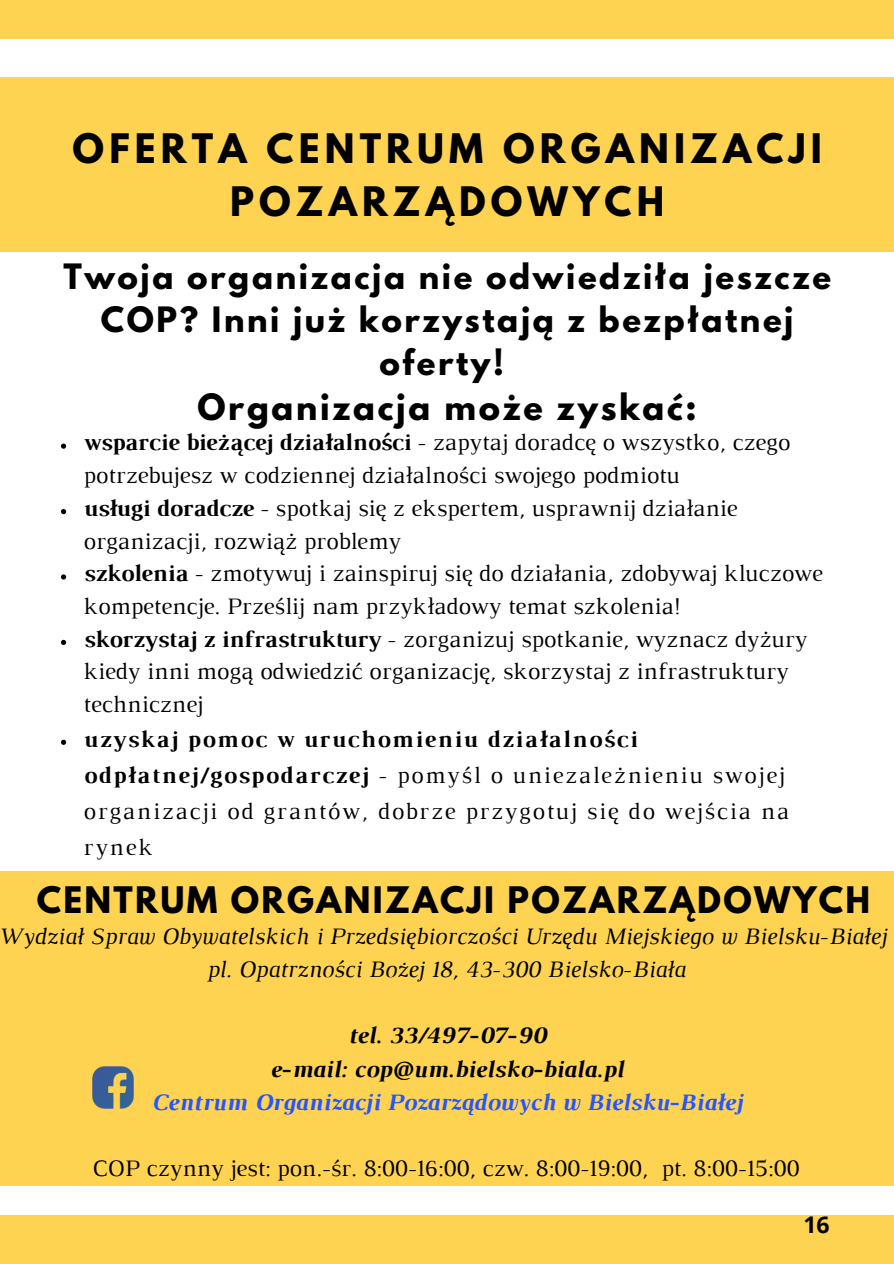
<style>
.page{position:relative;width:894px;height:1264px;background:#fff}
.page>*{position:absolute;margin:0;border:0;box-sizing:border-box;transform-origin:0 0}
.t1{font:700 36px/52.9px "League Spartan";letter-spacing:.14em;color:#000;text-align:center}
.t2{font:700 32.4px "League Spartan";letter-spacing:.07em;color:#000}
.t3{font:700 32.1px "League Spartan";letter-spacing:.085em;color:#000}
.t4{font:700 31.05px/43px "League Spartan";letter-spacing:.085em;color:#000;text-align:center}
.t5{font:24px/32.7px "Luthier";color:#000}
.t6{font:24px/36.2px "Luthier";letter-spacing:.07em;color:#000}
.t7{font:italic 24px "Luthier";color:#000}
.t8{font:italic 700 24px "Luthier";color:#000}
.t9{font:italic 700 24px "Luthier";color:#2555ff}
.t10{font:700 22.95px "Open Sans";color:#000}
.s1{font-weight:700}
</style>
<div class="page">
<div style="left:0;top:0;width:893px;height:252px;background:#fed352"></div>
<div style="left:0;top:39px;width:893px;height:37px;background:#fff"></div>
<svg style="left:61px;top:443px;width:5px;height:6px"></svg>
<svg style="left:61px;top:509px;width:5px;height:5px"></svg>
<svg style="left:61px;top:574px;width:5px;height:5px"></svg>
<svg style="left:61px;top:640px;width:5px;height:5px"></svg>
<svg style="left:61px;top:739px;width:5px;height:6px"></svg>
<div style="left:0;top:1215px;width:893px;height:48px;background:#fed352"></div>
<div style="left:0;top:871px;width:893px;height:314px;background:#fed352"></div>
<img style="left:92px;top:1066px;width:42px;height:43px">
<p class="t1" style="left:73px;top:127px;width:750px">OFERTA CENTRUM ORGANIZACJI<br>POZARZĄDOWYCH</p>
<p class="t4" style="left:63px;top:259px;width:769px">Twoja organizacja nie odwiedziła jeszcze<br>COP? Inni już korzystają z bezpłatnej oferty!</p>
<p class="t3" style="left:197px;top:391px;width:500px">Organizacja może zyskać:</p>
<p class="t5" style="left:84px;top:428px;width:708px"><span class="s1">wsparcie bieżącej działalności</span> - zapytaj doradcę o wszystko, czego potrzebujesz w codziennej działalności swojego podmiotu</p>
<p class="t5" style="left:84px;top:493px;width:655px"><span class="s1">usługi doradcze</span> - spotkaj się z ekspertem, usprawnij działanie organizacji, rozwiąż problemy</p>
<p class="t5" style="left:84px;top:559px;width:740px"><span class="s1">szkolenia</span> - zmotywuj i zainspiruj się do działania, zdobywaj kluczowe kompetencje. Prześlij nam przykładowy temat szkolenia!</p>
<p class="t5" style="left:84px;top:624px;width:725px"><span class="s1">skorzystaj z infrastruktury</span> - zorganizuj spotkanie, wyznacz dyżury kiedy inni mogą odwiedzić organizację, skorzystaj z infrastruktury technicznej</p>
<p class="t6" style="left:84px;top:722px;width:707px"><span class="s1">uzyskaj pomoc w uruchomieniu działalności odpłatnej/gospodarczej</span> - pomyśl o uniezależnieniu swojej organizacji od grantów, dobrze przygotuj się do wejścia na rynek</p>
<p class="t2" style="left:37px;top:884px;width:834px">CENTRUM ORGANIZACJI POZARZĄDOWYCH</p>
<p class="t7" style="left:-1px;top:927px;width:889px">Wydział Spraw Obywatelskich i Przedsiębiorczości Urzędu Miejskiego w Bielsku-Białej</p>
<p class="t7" style="left:207px;top:960px;width:479px">pl. Opatrzności Bożej 18, 43-300 Bielsko-Biała</p>
<p class="t8" style="left:347px;top:1026px;width:199px">tel. 33/497-07-90</p>
<p class="t8" style="left:269px;top:1059px;width:355px">e-mail: cop@um.bielsko-biala.pl</p>
<p class="t9" style="left:150px;top:1093px;width:592px">Centrum Organizacji Pozarządowych w Bielsku-Białej</p>
<p class="t5" style="left:92px;top:1153px;width:708px">COP czynny jest: pon.-śr. 8:00-16:00, czw. 8:00-19:00, pt. 8:00-15:00</p>
<p class="t10" style="left:803px;top:1208px;width:28px">16</p>
</div>
